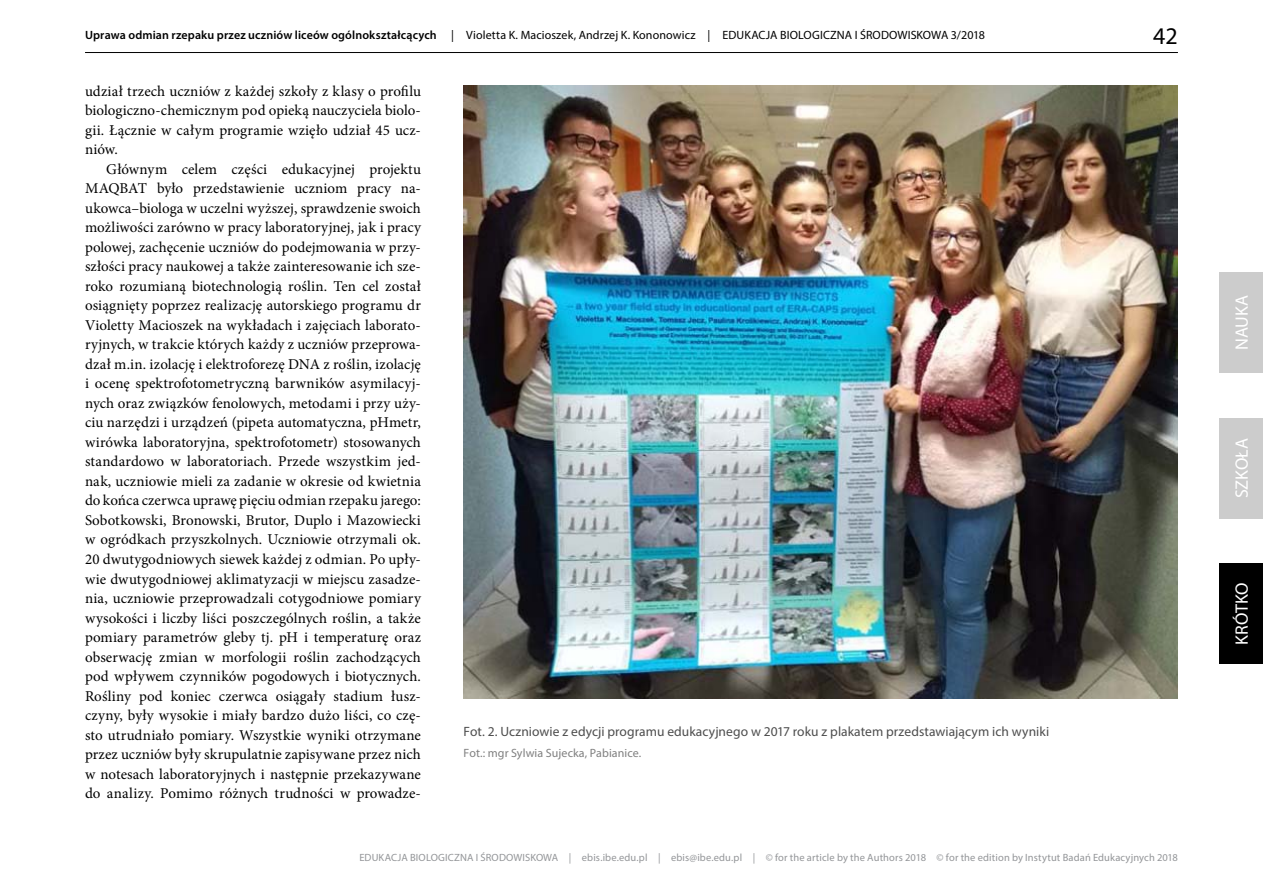
<style>
.page{position:relative;width:1263px;height:893px;background:#fff}
.page>*{position:absolute;margin:0;border:0;box-sizing:border-box;transform-origin:0 0}
.t1{font:24px "Myriad Pro";color:#000}
.t2{font:18px "Myriad Pro";color:#fff}
.t3{font:15px/19.5px "Minion Pro";letter-spacing:.01em;color:#000;text-align:justify}
.t4{font:13.5px "Myriad Pro";letter-spacing:.005em;color:#4d4d4d}
.t5{font:12px "Myriad Pro";letter-spacing:.01em;color:#000}
.t6{font:12px "Myriad Pro";letter-spacing:.005em;color:#808080}
.t7{font:10.5px "Myriad Pro";letter-spacing:.015em;color:#939598}
.s1{font-weight:600}
</style>
<div class="page">
<hr style="left:85px;top:52px;width:1093px;height:1px;background:#000">
<div style="left:1219px;top:563px;width:44px;height:101px;background:#000"></div>
<div style="left:1219px;top:272px;width:44px;height:101px;background:#ccc"></div>
<div style="left:1219px;top:418px;width:44px;height:100px;background:#ccc"></div>
<img style="left:463px;top:85px;width:715px;height:614px">
<p class="t5" style="left:85px;top:27px;width:901px"><span class="s1">Uprawa odmian rzepaku przez uczniów liceów ogólnokształcących</span> | Violetta K. Macioszek, Andrzej K. Kononowicz | EDUKACJA BIOLOGICZNA I ŚRODOWISKOWA 3/2018</p>
<h1 class="t1" style="left:1153px;top:21px;width:26px">42</h1>
<p class="t3" style="left:85px;top:81px;width:337px">udział trzech uczniów z każdej szkoły z klasy o profilu biologiczno-chemicznym pod opieką nauczyciela biolo&shy;gii. Łącznie w całym programie wzięło udział 45 ucz&shy;niów.</p>
<p class="t3" style="left:85px;top:159px;width:337px;text-indent:21px">Głównym celem części edukacyjnej projektu MAQBAT było przedstawienie uczniom pracy na&shy;ukowca–biologa w uczelni wyższej, sprawdzenie swoich możliwości zarówno w pracy laboratoryjnej, jak i pracy polowej, zachęcenie uczniów do podejmowania w przy&shy;szłości pracy naukowej a także zainteresowanie ich sze&shy;roko rozumianą biotechnologią roślin. Ten cel został osiągnięty poprzez realizację autorskiego programu dr Violetty Macioszek na wykładach i zajęciach laborato&shy;ryjnych, w trakcie których każdy z uczniów przeprowa&shy;dzał m.in. izolację i elektroforezę DNA z roślin, izolację i ocenę spektrofotometryczną barwników asymilacyj&shy;nych oraz związków fenolowych, metodami i przy uży&shy;ciu narzędzi i urządzeń (pipeta automatyczna, pHmetr, wirówka laboratoryjna, spektrofotometr) stosowanych standardowo w laboratoriach. Przede wszystkim jed&shy;nak, uczniowie mieli za zadanie w okresie od kwietnia do końca czerwca uprawę pięciu odmian rzepaku jarego:<br>Sobotkowski, Bronowski, Brutor, Duplo i Mazowiecki w ogródkach przyszkolnych. Uczniowie otrzymali ok.<br>20 dwutygodniowych siewek każdej z odmian. Po upły&shy;wie dwutygodniowej aklimatyzacji w miejscu zasadze&shy;nia, uczniowie przeprowadzali cotygodniowe pomiary wysokości i liczby liści poszczególnych roślin, a także pomiary parametrów gleby tj. pH i temperaturę oraz obserwację zmian w morfologii roślin zachodzących pod wpływem czynników pogodowych i biotycznych.<br>Rośliny pod koniec czerwca osiągały stadium łusz&shy;czyny, były wysokie i miały bardzo dużo liści, co czę&shy;sto utrudniało pomiary. Wszystkie wyniki otrzymane przez uczniów były skrupulatnie zapisywane przez nich w notesach laboratoryjnych i następnie przekazywane do analizy. Pomimo różnych trudności w prowadze-</p>
<p class="t4" style="left:463px;top:723px;width:587px">Fot. 2. Uczniowie z edycji programu edukacyjnego w 2017 roku z plakatem przedstawiającym ich wyniki</p>
<p class="t6" style="left:463px;top:746px;width:179px">Fot.: mgr Sylwia Sujecka, Pabianice.</p>
<p class="t7" style="left:359px;top:851px;width:820px">EDUKACJA BIOLOGICZNA I ŚRODOWISKOWA | ebis.ibe.edu.pl | ebis@ibe.edu.pl | © for the article by the Authors 2018 © for the edition by Instytut Badań Edukacyjnych 2018</p>
<p class="t2" style="left:1230px;top:350px;width:56px;rotate:-90deg">NAUKA</p>
<p class="t2" style="left:1230px;top:498px;width:62px;rotate:-90deg">SZKOŁA</p>
<p class="t2" style="left:1230px;top:645px;width:64px;rotate:-90deg">KRÓTKO</p>
</div>
